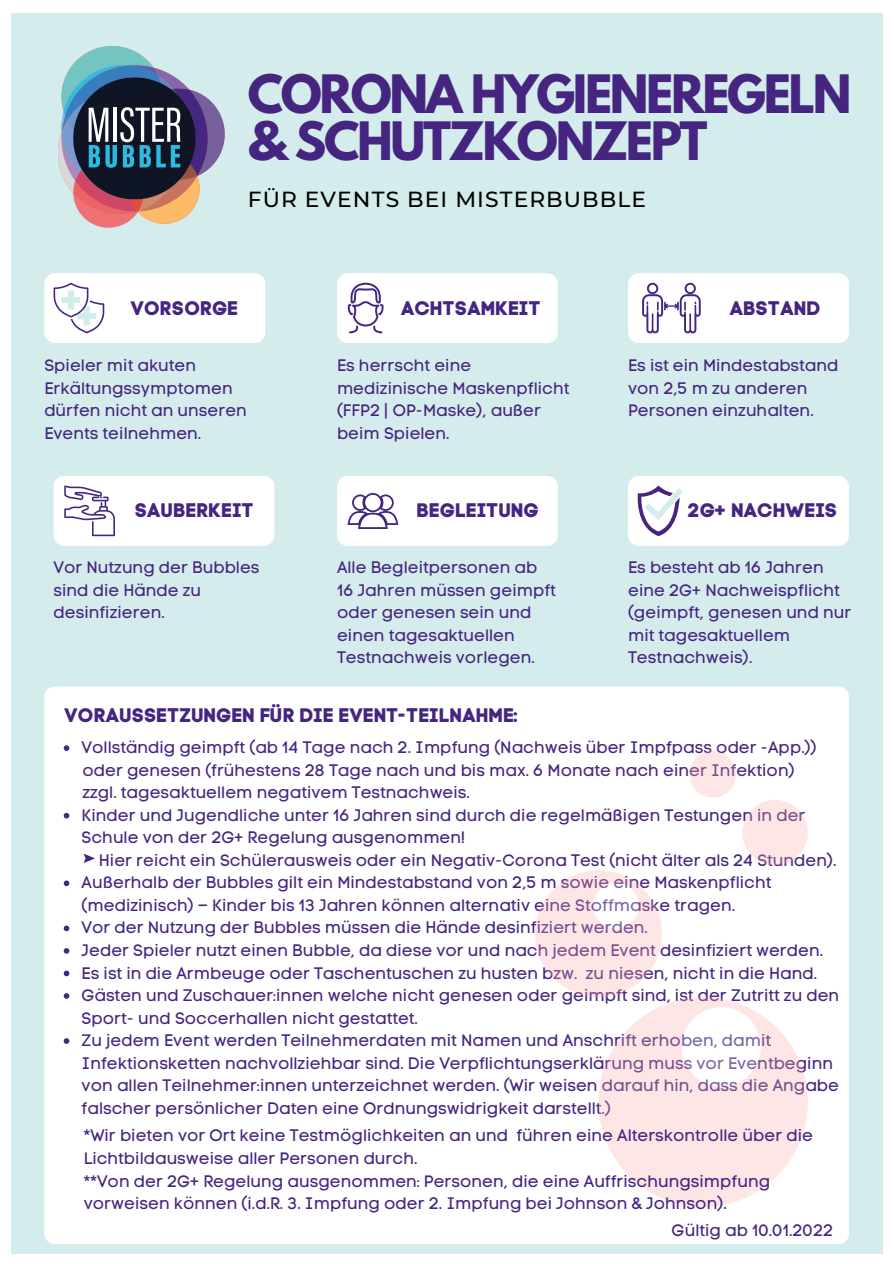
<style>
.page{position:relative;width:894px;height:1264px;background:#fff}
.page>*{position:absolute;margin:0;border:0;box-sizing:border-box;transform-origin:0 0}
.t1{font:700 46.8px "League Spartan";letter-spacing:-.05em;color:#462581}
.t2{font:500 21.75px "Montserrat";letter-spacing:.05em;color:#000}
.t3{font:19.5px "Code Pro Bold LC";color:#462581}
.t4{font:16.5px/22.5px "Code Pro Normal LC";color:#462581}
</style>
<div class="page">
<div style="left:12px;top:13px;width:870px;height:1240px;background:#d4edec"></div>
<svg style="left:58px;top:46px;width:167px;height:182px"></svg>
<div style="left:44px;top:273px;width:221px;height:70px;background:#fff;border-radius:11px"></div>
<div style="left:337px;top:273px;width:220px;height:70px;background:#fff;border-radius:11px"></div>
<svg style="left:347px;top:283px;width:36px;height:50px"></svg>
<div style="left:628px;top:273px;width:220px;height:70px;background:#fff;border-radius:11px"></div>
<svg style="left:642px;top:283px;width:58px;height:50px"></svg>
<svg style="left:54px;top:283px;width:50px;height:50px"></svg>
<div style="left:54px;top:476px;width:220px;height:70px;background:#fff;border-radius:11px"></div>
<svg style="left:64px;top:485px;width:51px;height:51px"></svg>
<div style="left:337px;top:476px;width:220px;height:70px;background:#fff;border-radius:11px"></div>
<div style="left:628px;top:476px;width:220px;height:70px;background:#fff;border-radius:11px"></div>
<svg style="left:347px;top:493px;width:51px;height:36px"></svg>
<svg style="left:637px;top:485px;width:45px;height:51px"></svg>
<div style="left:44px;top:686px;width:804px;height:558px;background:#fff;border-radius:11px"></div>
<svg style="left:64px;top:745px;width:5px;height:6px"></svg>
<svg style="left:64px;top:813px;width:5px;height:5px"></svg>
<svg style="left:64px;top:880px;width:5px;height:6px"></svg>
<svg style="left:64px;top:925px;width:5px;height:6px"></svg>
<svg style="left:64px;top:948px;width:5px;height:5px"></svg>
<svg style="left:64px;top:970px;width:5px;height:6px"></svg>
<svg style="left:64px;top:993px;width:5px;height:5px"></svg>
<svg style="left:64px;top:1038px;width:5px;height:5px"></svg>
<div style="left:598px;top:997px;width:209px;height:209px;background:#fee6e6;border-radius:50%"></div>
<div style="left:535px;top:870px;width:126px;height:127px;background:#fee6e6;border-radius:50%"></div>
<div style="left:689px;top:751px;width:46px;height:46px;background:#fee6e6;border-radius:50%"></div>
<div style="left:742px;top:799px;width:65px;height:66px;background:#fee6e6;border-radius:50%"></div>
<div style="left:681px;top:1007px;width:79px;height:79px;background:#fff;border-radius:50%"></div>
<div style="left:593px;top:882px;width:45px;height:46px;background:#fff;border-radius:50%"></div>
<svg style="left:84px;top:854px;width:11px;height:8px"></svg>
<p class="t1" style="left:248px;top:71px;width:605px">CORONA HYGIENEREGELN</p>
<p class="t1" style="left:248px;top:117px;width:461px">&amp; SCHUTZKONZEPT</p>
<p class="t2" style="left:248px;top:186px;width:399px">FÜR EVENTS BEI MISTERBUBBLE</p>
<p class="t3" style="left:130px;top:296px;width:109px">VORSORGE</p>
<p class="t3" style="left:400px;top:296px;width:141px">ACHTSAMKEIT</p>
<p class="t3" style="left:729px;top:296px;width:92px">ABSTAND</p>
<p class="t4" style="left:44px;top:354px;width:204px">Spieler mit akuten<br>Erkältungssymptomen dürfen nicht an unseren<br>Events teilnehmen.</p>
<p class="t4" style="left:628px;top:354px;width:212px">Es ist ein Mindestabstand von 2,5 m zu anderen<br>Personen einzuhalten.</p>
<p class="t4" style="left:337px;top:354px;width:234px">Es herrscht eine medizinische Maskenpflicht (FFP2 | OP-Maske), außer beim Spielen.</p>
<p class="t3" style="left:135px;top:499px;width:120px">SAUBERKEIT</p>
<p class="t3" style="left:416px;top:499px;width:124px">BEGLEITUNG</p>
<p class="t3" style="left:688px;top:499px;width:150px">2G+ NACHWEIS</p>
<p class="t4" style="left:54px;top:556px;width:207px">Vor Nutzung der Bubbles sind die Hände zu desinfizieren.</p>
<p class="t4" style="left:337px;top:556px;width:220px">Alle Begleitpersonen ab<br>16 Jahren müssen geimpft oder genesen sein und einen tagesaktuellen<br>Testnachweis vorlegen.</p>
<p class="t4" style="left:628px;top:556px;width:225px">Es besteht ab 16 Jahren eine 2G+ Nachweispflicht (geimpft, genesen und nur mit tagesaktuellem<br>Testnachweis).</p>
<p class="t3" style="left:64px;top:703px;width:455px">VORAUSSETZUNGEN FÜR DIE EVENT-TEILNAHME:</p>
<p class="t4" style="left:82px;top:736px;width:736px">Vollständig geimpft (ab 14 Tage nach 2. Impfung (Nachweis über Impfpass oder -App.))</p>
<p class="t4" style="left:82px;top:758px;width:713px">oder genesen (frühestens 28 Tage nach und bis max. 6 Monate nach einer Infektion)</p>
<p class="t4" style="left:82px;top:781px;width:389px">zzgl. tagesaktuellem negativem Testnachweis.</p>
<p class="t4" style="left:82px;top:803px;width:725px">Kinder und Jugendliche unter 16 Jahren sind durch die regelmäßigen Testungen in der<br>Schule von der 2G+ Regelung ausgenommen!</p>
<p class="t4" style="left:82px;top:871px;width:691px">Außerhalb der Bubbles gilt ein Mindestabstand von 2,5 m sowie eine Maskenpflicht (medizinisch) – Kinder bis 13 Jahren können alternativ eine Stoffmaske tragen.</p>
<p class="t4" style="left:82px;top:916px;width:567px">Vor der Nutzung der Bubbles müssen die Hände desinfiziert werden.</p>
<p class="t4" style="left:82px;top:938px;width:742px">Jeder Spieler nutzt einen Bubble, da diese vor und nach jedem Event desinfiziert werden.</p>
<p class="t4" style="left:82px;top:961px;width:737px">Es ist in die Armbeuge oder Taschentuschen zu husten bzw. zu niesen, nicht in die Hand.</p>
<p class="t4" style="left:82px;top:984px;width:759px">Gästen und Zuschauer:innen welche nicht genesen oder geimpft sind, ist der Zutritt zu den<br>Sport- und Soccerhallen nicht gestattet.</p>
<p class="t4" style="left:82px;top:1029px;width:758px">Zu jedem Event werden Teilnehmerdaten mit Namen und Anschrift erhoben, damit Infektionsketten nachvollziehbar sind. Die Verpflichtungserklärung muss vor Eventbeginn von allen Teilnehmer:innen unterzeichnet werden. (Wir weisen darauf hin, dass die Angabe falscher persönlicher Daten eine Ordnungswidrigkeit darstellt.)</p>
<p class="t4" style="left:99px;top:848px;width:739px">Hier reicht ein Schülerausweis oder ein Negativ-Corona Test (nicht älter als 24 Stunden).</p>
<p class="t4" style="left:84px;top:1124px;width:730px">*Wir bieten vor Ort keine Testmöglichkeiten an und führen eine Alterskontrolle über die<br>Lichtbildausweise aller Personen durch.</p>
<p class="t4" style="left:84px;top:1169px;width:687px">**Von der 2G+ Regelung ausgenommen: Personen, die eine Auffrischungsimpfung vorweisen können (i.d.R. 3. Impfung oder 2. Impfung bei Johnson &amp; Johnson).</p>
<p class="t4" style="left:671px;top:1218px;width:163px">Gültig ab 10.01.2022</p>
</div>
